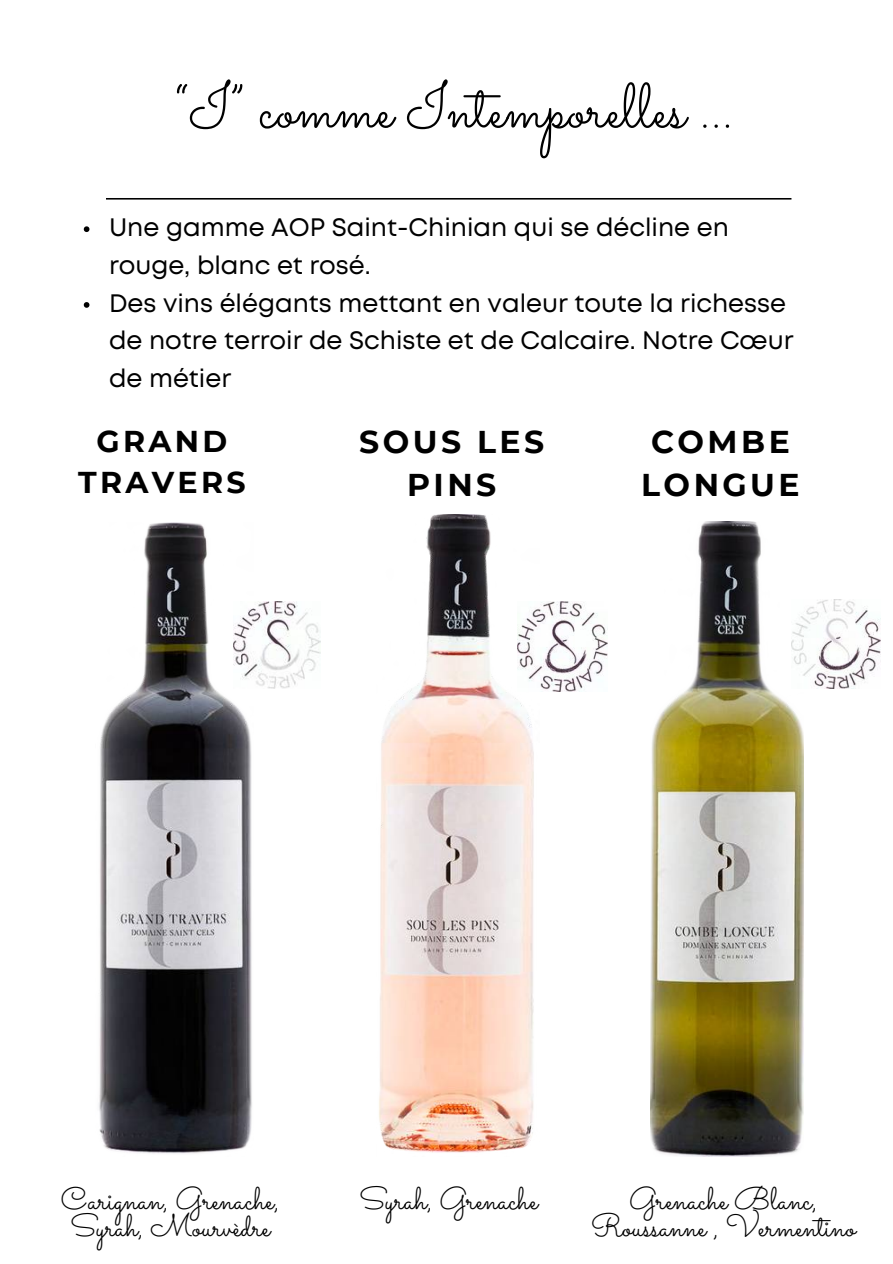
<style>
.page{position:relative;width:893px;height:1264px;background:#fff}
.page>*{position:absolute;margin:0;border:0;box-sizing:border-box;transform-origin:0 0}
.t1{font:63px "Sacramento";color:#000}
.t2{font:31.5px/26.1px "Sacramento";color:#000}
.t3{font:700 31.5px/43.2px "Montserrat";letter-spacing:.11em;color:#000;text-align:center}
.t4{font:700 30px/41.2px "Montserrat";letter-spacing:.11em;color:#000;text-align:center}
.t5{font:25.2px/37.8px "Mont";color:#000}
</style>
<div class="page">
<svg style="left:106px;top:198px;width:685px;height:1px"></svg>
<img style="left:379px;top:514px;width:155px;height:639px">
<img style="left:99px;top:522px;width:153px;height:632px">
<img style="left:650px;top:521px;width:153px;height:635px">
<img style="left:517px;top:601px;width:90px;height:90px">
<img style="left:791px;top:599px;width:89px;height:89px">
<img style="left:233px;top:601px;width:87px;height:87px">
<svg style="left:84px;top:226px;width:5px;height:6px"></svg>
<svg style="left:84px;top:302px;width:5px;height:6px"></svg>
<h1 class="t1" style="left:174px;top:68px;width:560px">“I” comme Intemporelles ...</h1>
<p class="t5" style="left:109px;top:210px;width:686px">Une gamme AOP Saint-Chinian qui se décline en rouge, blanc et rosé.<br>Des vins élégants mettant en valeur toute la richesse de notre terroir de Schiste et de Calcaire. Notre Cœur de métier</p>
<p class="t4" style="left:78px;top:420px;width:169px">GRAND<br>TRAVERS</p>
<p class="t3" style="left:359px;top:420px;width:186px">SOUS LES<br>PINS</p>
<p class="t3" style="left:641px;top:420px;width:160px">COMBE<br>LONGUE</p>
<p class="t2" style="left:61px;top:1185px;width:220px">Carignan, Grenache,<br>Syrah, Mourvèdre</p>
<p class="t2" style="left:590px;top:1185px;width:266px;text-align:center">Grenache Blanc,<br>Roussanne , Vermentino</p>
<p class="t2" style="left:359px;top:1185px;width:180px">Syrah, Grenache</p>
</div>
